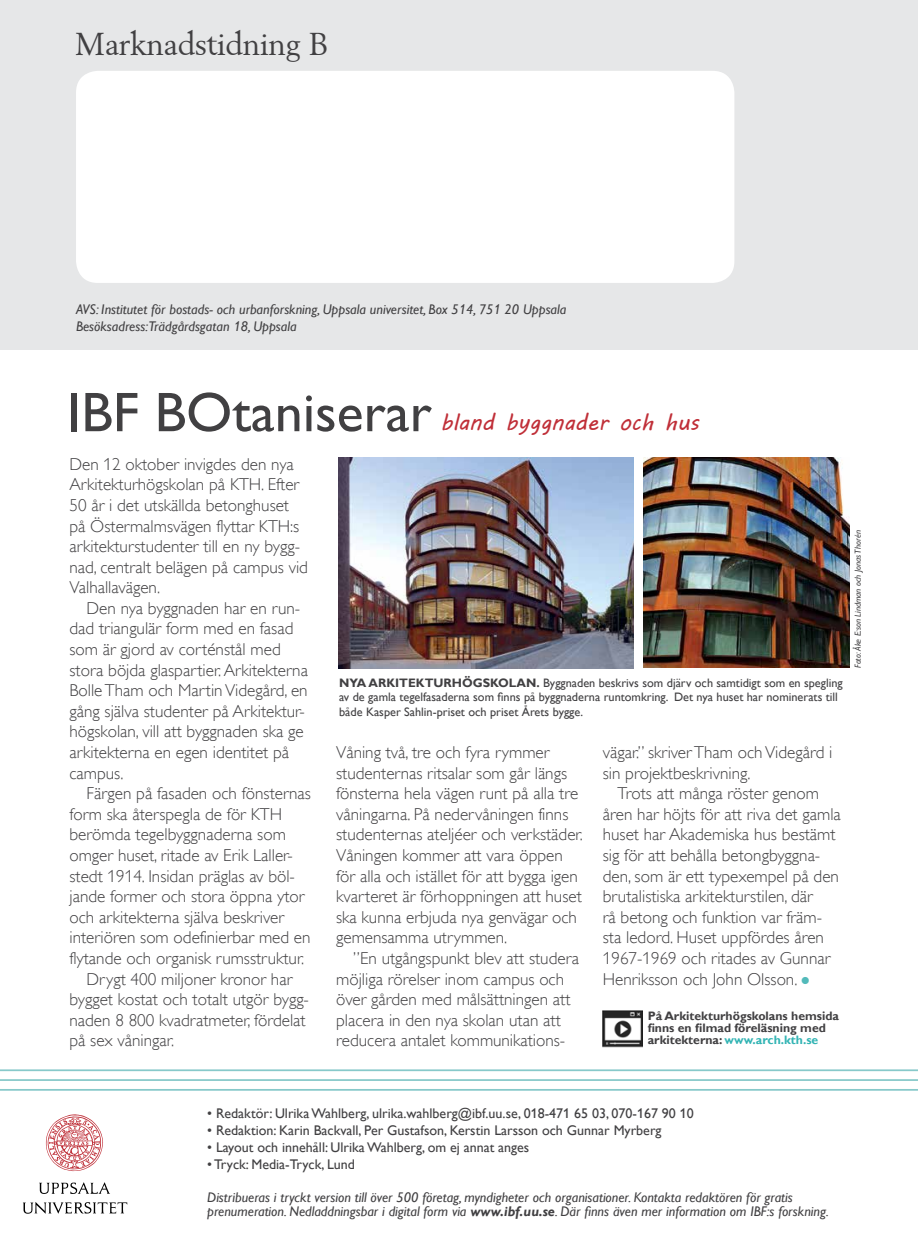
<style>
.page{position:relative;width:918px;height:1241px;background:#fff}
.page>*{position:absolute;margin:0;border:0;box-sizing:border-box;transform-origin:0 0}
.t1{font:56px "Gill Alt One";color:#414042}
.t2{font:31.5px "Berling";letter-spacing:-.01em;color:#414042}
.t3{font:22.75px "MV Boli";color:#c02f38}
.t4{font:300 17.15px/20.7px "Gill Alt One";color:#414042}
.t5{font:italic 14px/14px "Gill Alt One";color:#414042}
.t6{font:14px "Gill Alt One";color:#414042}
.t7{font:12.25px/14.7px "Gill Alt One";color:#414042}
.t8{font:700 12.25px/12.2px "Gill Alt One";color:#414042}
.t9{font:italic 8.75px "Gill Alt One";color:#414042}
.s1{font-weight:700}
.s2{color:#52baba}
.s3{color:#32b4b4}
</style>
<div class="page">
<div style="left:0;top:0;width:918px;height:350px;background:#e6e7e8"></div>
<svg style="left:39px;top:1182px;width:70px;height:11px"></svg>
<svg style="left:23px;top:1202px;width:104px;height:11px"></svg>
<svg style="left:46px;top:1114px;width:57px;height:56px"></svg>
<div style="left:76px;top:71px;width:658px;height:212px;background:#fff;border-radius:22px"></div>
<hr style="left:0;top:1088px;width:918px;height:2px;background:#87c9ca">
<hr style="left:0;top:1069px;width:918px;height:1px;background:#87c9ca">
<hr style="left:0;top:1078px;width:918px;height:2px;background:#87c9ca">
<img style="left:643px;top:458px;width:207px;height:210px">
<img style="left:603px;top:1010px;width:40px;height:37px">
<img style="left:338px;top:458px;width:295px;height:210px">
<h2 class="t2" style="left:75px;top:24px;width:255px">Marknadstidning B</h2>
<p class="t5" style="left:76px;top:300px;width:492px;line-height:16.8px">AVS: Institutet för bostads- och urbanforskning, Uppsala universitet, Box 514, 751 20 Uppsala<br>Besöksadress:Trädgårdsgatan 18, Uppsala</p>
<h1 class="t1" style="left:67px;top:380px;width:366px">IBF BOtaniserar</h1>
<h3 class="t3" style="left:440px;top:407px;width:260px">bland byggnader och hus</h3>
<p class="t4" style="left:69px;top:453px;width:240px">Den 12 oktober invigdes den nya<br>Arkitekturhögskolan på KTH. Efter<br>50 år i det utskällda betonghuset på Östermalmsvägen flyttar KTH:s arkitekturstudenter till en ny bygg&shy;nad, centralt belägen på campus vid<br>Valhallavägen.</p>
<p class="t4" style="left:69px;top:597px;width:240px;text-indent:17px">Den nya byggnaden har en run&shy;dad triangulär form med en fasad som är gjord av corténstål med stora böjda glaspartier. Arkitekterna<br>Bolle Tham och Martin Videgård, en gång själva studenter på Arkitektur&shy;högskolan, vill att byggnaden ska ge arkitekterna en egen identitet på campus.</p>
<p class="t4" style="left:87px;top:783px;width:226px">Färgen på fasaden och fönsternas</p>
<p class="t4" style="left:69px;top:803px;width:214px">form ska återspegla de för KTH</p>
<p class="t4" style="left:69px;top:824px;width:218px">berömda tegelbyggnaderna som</p>
<p class="t4" style="left:69px;top:844px;width:225px">omger huset, ritade av Erik Laller-</p>
<p class="t4" style="left:69px;top:865px;width:227px">stedt 1914. Insidan präglas av böl-</p>
<p class="t4" style="left:69px;top:885px;width:236px">jande former och stora öppna ytor</p>
<p class="t4" style="left:69px;top:906px;width:216px">och arkitekterna själva beskriver</p>
<p class="t4" style="left:69px;top:927px;width:243px">interiören som odefinierbar med en</p>
<p class="t4" style="left:69px;top:947px;width:236px">flytande och organisk rumsstruktur.</p>
<p class="t4" style="left:87px;top:968px;width:207px">Drygt 400 miljoner kronor har</p>
<p class="t4" style="left:69px;top:988px;width:241px">bygget kostat och totalt utgör bygg-</p>
<p class="t4" style="left:69px;top:1009px;width:238px">naden 8 800 kvadratmeter, fördelat</p>
<p class="t4" style="left:69px;top:1029px;width:106px">på sex våningar.</p>
<p class="t7" style="left:339px;top:674px;width:505px"><span class="s1">NYA ARKITEKTURHÖGSKOLAN.</span> Byggnaden beskrivs som djärv och samtidigt som en spegling av de gamla tegelfasaderna som finns på byggnaderna runtomkring. Det nya huset har nominerats till både Kasper Sahlin-priset och priset Årets bygge.</p>
<p class="t4" style="left:336px;top:741px;width:248px">Våning två, tre och fyra rymmer studenternas ritsalar som går längs fönsterna hela vägen runt på alla tre våningarna. På nedervåningen finns studenternas ateljéer och verkstäder.<br>Våningen kommer att vara öppen för alla och istället för att bygga igen kvarteret är förhoppningen att huset ska kunna erbjuda nya genvägar och gemensamma utrymmen.</p>
<p class="t4" style="left:336px;top:947px;width:244px;text-indent:17px">”En utgångspunkt blev att studera möjliga rörelser inom campus och över gården med målsättningen att placera in den nya skolan utan att reducera antalet kommunikations-</p>
<p class="t4" style="left:603px;top:741px;width:231px">vägar.” skriver Tham och Videgård i sin projektbeskrivning.</p>
<p class="t4" style="left:603px;top:783px;width:240px;text-indent:15px">Trots att många röster genom åren har höjts för att riva det gamla huset har Akademiska hus bestämt sig för att behålla betongbyggna&shy;den, som är ett typexempel på den brutalistiska arkitekturstilen, där<br>rå betong och funktion var främ&shy;sta ledord. Huset uppfördes åren<br>1967-1969 och ritades av Gunnar<br>Henriksson och John Olsson. <span class="s2">●</span></p>
<p class="t8" style="left:647px;top:1009px;width:193px">På Arkitekturhögskolans hemsida finns en filmad föreläsning med arkitekterna: <span class="s3">www.arch.kth.se</span></p>
<p class="t9" style="left:852px;top:668px;width:139px;rotate:-90deg">Foto: Åke E:son Lindman och Jonas Thorén</p>
<p class="t6" style="left:207px;top:1105px;width:488px">• Redaktör: Ulrika Wahlberg, ulrika.wahlberg@ibf.uu.se, 018-471 65 03, 070-167 90 10</p>
<p class="t6" style="left:207px;top:1121px;width:456px">• Redaktion: Karin Backvall, Per Gustafson, Kerstin Larsson och Gunnar Myrberg</p>
<p class="t6" style="left:207px;top:1138px;width:324px">• Layout och innehåll: Ulrika Wahlberg, om ej annat anges</p>
<p class="t6" style="left:207px;top:1155px;width:149px">• Tryck: Media-Tryck, Lund</p>
<p class="t5" style="left:207px;top:1189px;width:623px">Distribueras i tryckt version till över 500 företag, myndigheter och organisationer. Kontakta redaktören för gratis prenumeration. Nedladdningsbar i digital form via <span class="s1">www.ibf.uu.se</span>. Där finns även mer information om IBF:s forskning.</p>
</div>
